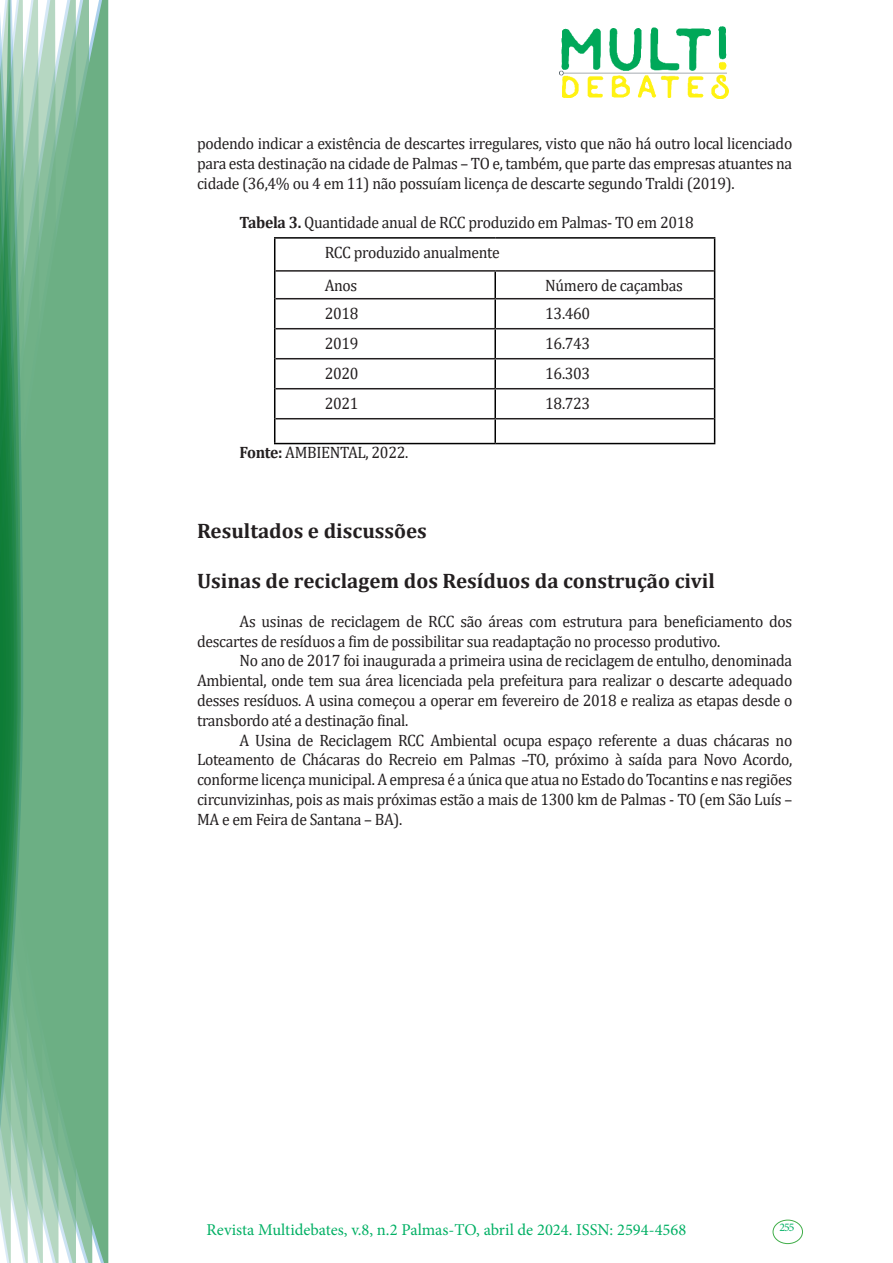
<style>
.page{position:relative;width:893px;height:1263px;background:#fff}
.page>*{position:absolute;margin:0;border:0;box-sizing:border-box;transform-origin:0 0}
.Titulo_2{font:700 21px "Cambria";color:#231f20}
.texto{font:16.5px/19.8px "Cambria";letter-spacing:-.02em;color:#231f20;text-align:justify;scale:.95 1}
.t1{font:16.5px "Minion Pro";color:#00b064}
.t2{font:11.7px "Minion Pro";color:#00b064}
.s1{font-weight:700}
</style>
<div class="page">
<img style="left:559px;top:26px;width:169px;height:72px">
<div style="left:95px;top:0;width:14px;height:1263px;background:#6caf84"></div>
<svg style="left:79px;top:0;width:16px;height:1263px;background:#71b289"></svg>
<svg style="left:62px;top:0;width:17px;height:1263px;background:#75b48c"></svg>
<svg style="left:45px;top:0;width:17px;height:1263px;background:#7cb792"></svg>
<svg style="left:30px;top:0;width:15px;height:1263px;background:#80ba96"></svg>
<svg style="left:0;top:0;width:30px;height:1263px;background:#61a97f"></svg>
<div style="left:772px;top:1219px;width:31px;height:25px;border:1px solid #40ae49;border-radius:50%"></div>
<hr style="left:274px;top:237px;width:221px;height:2px;background:#000">
<hr style="left:274px;top:239px;width:1px;height:32px;background:#000">
<hr style="left:495px;top:237px;width:220px;height:2px;background:#000">
<hr style="left:714px;top:239px;width:1px;height:32px;background:#000">
<svg style="left:274px;top:271px;width:1px;height:28px"></svg>
<hr style="left:494px;top:272px;width:2px;height:26px;background:#000">
<svg style="left:714px;top:271px;width:1px;height:28px"></svg>
<hr style="left:274px;top:299px;width:1px;height:30px;background:#000">
<hr style="left:494px;top:299px;width:2px;height:29px;background:#000">
<hr style="left:714px;top:299px;width:1px;height:30px;background:#000">
<hr style="left:274px;top:329px;width:1px;height:30px;background:#000">
<hr style="left:494px;top:329px;width:2px;height:29px;background:#000">
<hr style="left:714px;top:329px;width:1px;height:30px;background:#000">
<hr style="left:274px;top:359px;width:1px;height:30px;background:#000">
<hr style="left:494px;top:359px;width:2px;height:29px;background:#000">
<hr style="left:714px;top:359px;width:1px;height:30px;background:#000">
<hr style="left:274px;top:389px;width:1px;height:30px;background:#000">
<hr style="left:494px;top:389px;width:2px;height:29px;background:#000">
<hr style="left:714px;top:389px;width:1px;height:30px;background:#000">
<svg style="left:274px;top:419px;width:1px;height:24px"></svg>
<hr style="left:494px;top:419px;width:2px;height:24px;background:#000">
<svg style="left:714px;top:419px;width:1px;height:24px"></svg>
<hr style="left:274px;top:443px;width:221px;height:1px;background:#000">
<hr style="left:495px;top:443px;width:220px;height:1px;background:#000">
<hr style="left:275px;top:270px;width:220px;height:2px;background:#231f20">
<hr style="left:495px;top:270px;width:219px;height:2px;background:#231f20">
<hr style="left:275px;top:298px;width:220px;height:1px;background:#231f20">
<hr style="left:495px;top:298px;width:219px;height:1px;background:#231f20">
<hr style="left:275px;top:328px;width:220px;height:1px;background:#231f20">
<hr style="left:495px;top:328px;width:219px;height:1px;background:#231f20">
<hr style="left:275px;top:358px;width:220px;height:1px;background:#231f20">
<hr style="left:495px;top:358px;width:219px;height:1px;background:#231f20">
<hr style="left:275px;top:388px;width:220px;height:1px;background:#231f20">
<hr style="left:495px;top:388px;width:219px;height:1px;background:#231f20">
<hr style="left:275px;top:418px;width:220px;height:1px;background:#231f20">
<hr style="left:495px;top:418px;width:219px;height:1px;background:#231f20">
<p class="texto" style="left:197px;top:133px;width:628px">podendo indicar a existência de descartes irregulares, visto que não há outro local licenciado para esta destinação na cidade de Palmas – TO e, também, que parte das empresas atuantes na cidade (36,4% ou 4 em 11) não possuíam licença de descarte segundo Traldi (2019).</p>
<p class="texto" style="left:240px;top:213px;width:480px"><span class="s1">Tabela 3.</span> Quantidade anual de RCC produzido em Palmas- TO em 2018</p>
<p class="texto" style="left:325px;top:243px;width:186px">RCC produzido anualmente</p>
<p class="texto" style="left:325px;top:276px;width:36px">Anos</p>
<p class="texto" style="left:545px;top:276px;width:146px">Número de caçambas</p>
<p class="texto" style="left:325px;top:303px;width:37px">2018</p>
<p class="texto" style="left:545px;top:303px;width:49px">13.460</p>
<p class="texto" style="left:325px;top:333px;width:37px">2019</p>
<p class="texto" style="left:545px;top:333px;width:49px">16.743</p>
<p class="texto" style="left:325px;top:363px;width:37px">2020</p>
<p class="texto" style="left:545px;top:363px;width:49px">16.303</p>
<p class="texto" style="left:325px;top:393px;width:37px">2021</p>
<p class="texto" style="left:545px;top:393px;width:49px">18.723</p>
<p class="texto" style="left:240px;top:442px;width:179px"><span class="s1">Fonte:</span> AMBIENTAL, 2022.</p>
<p class="Titulo_2" style="left:197px;top:516px;width:231px">Resultados e discussões</p>
<p class="Titulo_2" style="left:197px;top:566px;width:519px">Usinas de reciclagem dos Resíduos da construção civil</p>
<p class="texto" style="left:197px;top:611px;width:628px;text-indent:43px">As usinas de reciclagem de RCC são áreas com estrutura para beneficiamento dos descartes de resíduos a fim de possibilitar sua readaptação no processo produtivo.</p>
<p class="texto" style="left:197px;top:651px;width:628px;text-indent:43px">No ano de 2017 foi inaugurada a primeira usina de reciclagem de entulho, denominada Ambiental, onde tem sua área licenciada pela prefeitura para realizar o descarte adequado desses resíduos. A usina começou a operar em fevereiro de 2018 e realiza as etapas desde o transbordo até a destinação final.</p>
<p class="texto" style="left:197px;top:730px;width:628px;text-indent:43px">A Usina de Reciclagem RCC Ambiental ocupa espaço referente a duas chácaras no Loteamento de Chácaras do Recreio em Palmas –TO, próximo à saída para Novo Acordo, conforme licença municipal. A empresa é a única que atua no Estado do Tocantins e nas regiões circunvizinhas, pois as mais próximas estão a mais de 1300 km de Palmas - TO (em São Luís – MA e em Feira de Santana – BA).</p>
<p class="t1" style="left:207px;top:1218px;width:481px">Revista Multidebates, v.8, n.2 Palmas-TO, abril de 2024. ISSN: 2594-4568</p>
<p class="t2" style="left:779px;top:1219px;width:16px">255</p>
</div>
